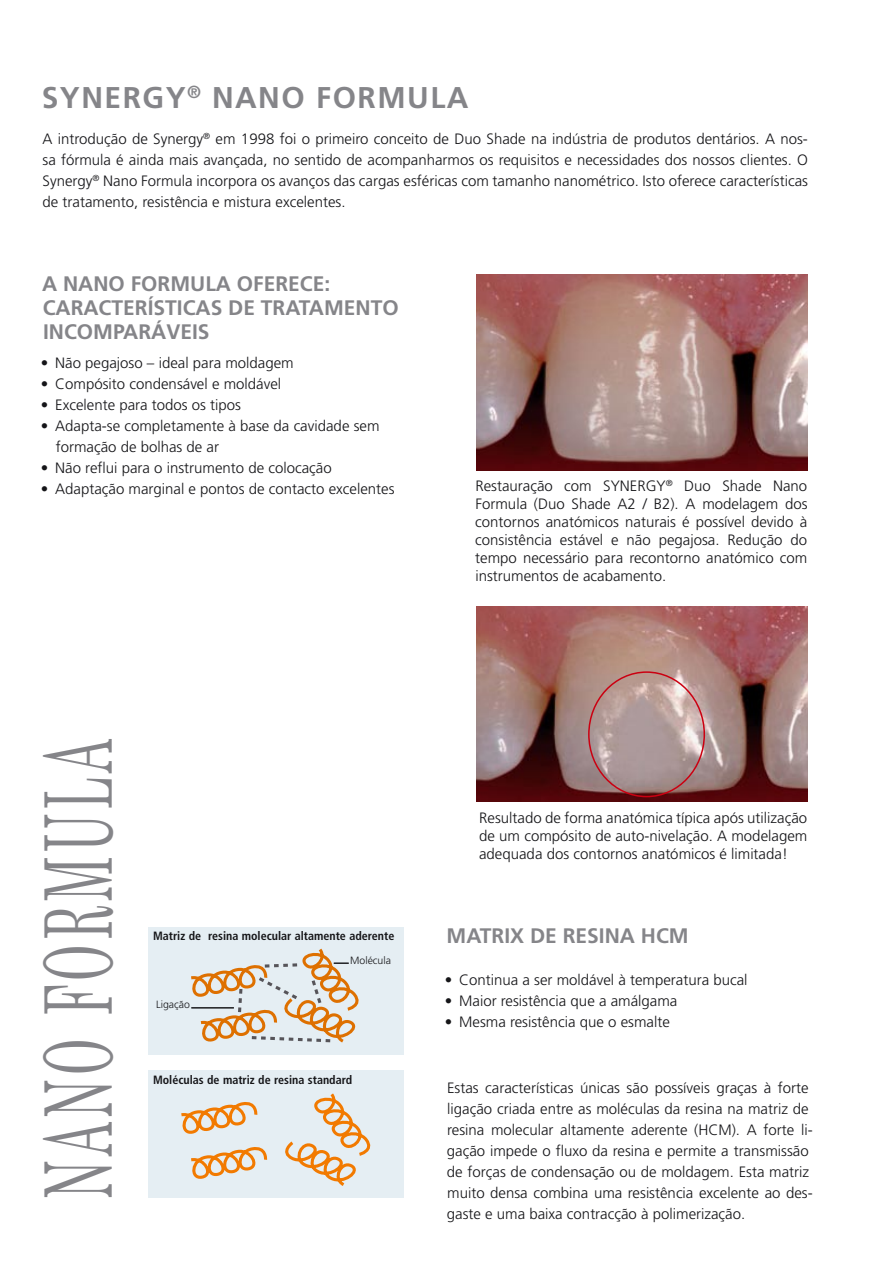
<style>
.page{position:relative;width:893px;height:1263px;background:#fff}
.page>*{position:absolute;margin:0;border:0;box-sizing:border-box;transform-origin:0 0}
.t1{font:93.6px "Century Schoolbook";letter-spacing:.1em;color:#858589;scale:.5 1}
.t2{font:700 30px "Frutiger";letter-spacing:.05em;color:#858589}
.t3{font:700 21px/24px "Frutiger";color:#858589}
.t4{font:300 15px/21px "Frutiger";color:#151518;text-align:justify}
.t5{font:700 condensed 12px "Frutiger";color:#151518}
.t6{font:300 10.5px "Frutiger";color:#151518}
</style>
<div class="page">
<img style="left:476px;top:606px;width:332px;height:195px">
<img style="left:476px;top:275px;width:332px;height:195px">
<div style="left:149px;top:927px;width:255px;height:127px;background:#e5eef3"></div>
<div style="left:149px;top:1070px;width:255px;height:128px;background:#e5eef3"></div>
<svg style="left:181px;top:1093px;width:190px;height:93px"></svg>
<div style="left:588px;top:671px;width:117px;height:126px;border:2px solid #cb0011;border-radius:50%"></div>
<svg style="left:191px;top:948px;width:168px;height:95px"></svg>
<hr style="left:191px;top:1007px;width:43px;height:1px;background:#151518">
<h2 class="t2" style="left:42px;top:79px;width:428px">SYNERGY<sup>®</sup> NANO FORMULA</h2>
<p class="t4" style="left:43px;top:129px;width:767px">A introdução de Synergy<sup>®</sup> em 1998 foi o primeiro conceito de Duo Shade na indústria de produtos dentários. A nos&shy;sa fórmula é ainda mais avançada, no sentido de acompanharmos os requisitos e necessidades dos nossos clientes. O Synergy<sup>®</sup> Nano Formula incorpora os avanços das cargas esféricas com tamanho nanométrico. Isto oferece características de tratamento, resistência e mistura excelentes.</p>
<h3 class="t3" style="left:42px;top:272px;width:358px">A NANO FORMULA OFERECE:<br>CARACTERÍSTICAS DE TRATAMENTO<br>INCOMPARÁVEIS</h3>
<p class="t4" style="left:41px;top:353px;width:254px">• Não pegajoso – ideal para moldagem</p>
<p class="t4" style="left:41px;top:374px;width:242px">• Compósito condensável e moldável</p>
<p class="t4" style="left:41px;top:395px;width:202px">• Excelente para todos os tipos</p>
<p class="t4" style="left:56px;top:416px;width:325px;text-indent:-15px">• Adapta-se completamente à base da cavidade sem formação de bolhas de ar</p>
<p class="t4" style="left:41px;top:458px;width:292px">• Não reflui para o instrumento de colocação</p>
<p class="t4" style="left:41px;top:479px;width:355px">• Adaptação marginal e pontos de contacto excelentes</p>
<p class="t4" style="left:475px;top:477px;width:334px;line-height:18px">Restauração com SYNERGY<sup>®</sup> Duo Shade Nano Formula (Duo Shade A2 / B2). A modelagem dos contornos anatómicos naturais é possível devido à consistência estável e não pegajosa. Redução do tempo necessário para recontorno anatómico com instrumentos de acabamento.</p>
<h1 class="t1" style="left:19px;top:1199px;width:922px;rotate:-90deg">NANO FORMULA</h1>
<p class="t5" style="left:153px;top:929px;width:243px">Matriz de resina molecular altamente aderente</p>
<p class="t6" style="left:156px;top:998px;width:35px">Ligação</p>
<p class="t6" style="left:350px;top:954px;width:42px">Molécula</p>
<p class="t5" style="left:153px;top:1072px;width:201px">Moléculas de matriz de resina standard</p>
<p class="t4" style="left:479px;top:809px;width:330px;line-height:18px">Resultado de forma anatómica típica após utilização de um compósito de auto-nivelação. A modelagem adequada dos contornos anatómicos é limitada!</p>
<h3 class="t3" style="left:447px;top:923px;width:244px">MATRIX DE RESINA HCM</h3>
<p class="t4" style="left:445px;top:969px;width:304px">• Continua a ser moldável à temperatura bucal</p>
<p class="t4" style="left:445px;top:990px;width:234px">• Maior resistência que a amálgama</p>
<p class="t4" style="left:445px;top:1011px;width:227px">• Mesma resistência que o esmalte</p>
<p class="t4" style="left:447px;top:1077px;width:367px;text-align:left">Estas características únicas são possíveis graças à forte ligação criada entre as moléculas da resina na matriz de resina molecular altamente aderente (HCM). A forte li&shy;gação impede o fluxo da resina e permite a transmissão de forças de condensação ou de moldagem. Esta matriz muito densa combina uma resistência excelente ao des&shy;gaste e uma baixa contracção à polimerização.</p>
</div>
